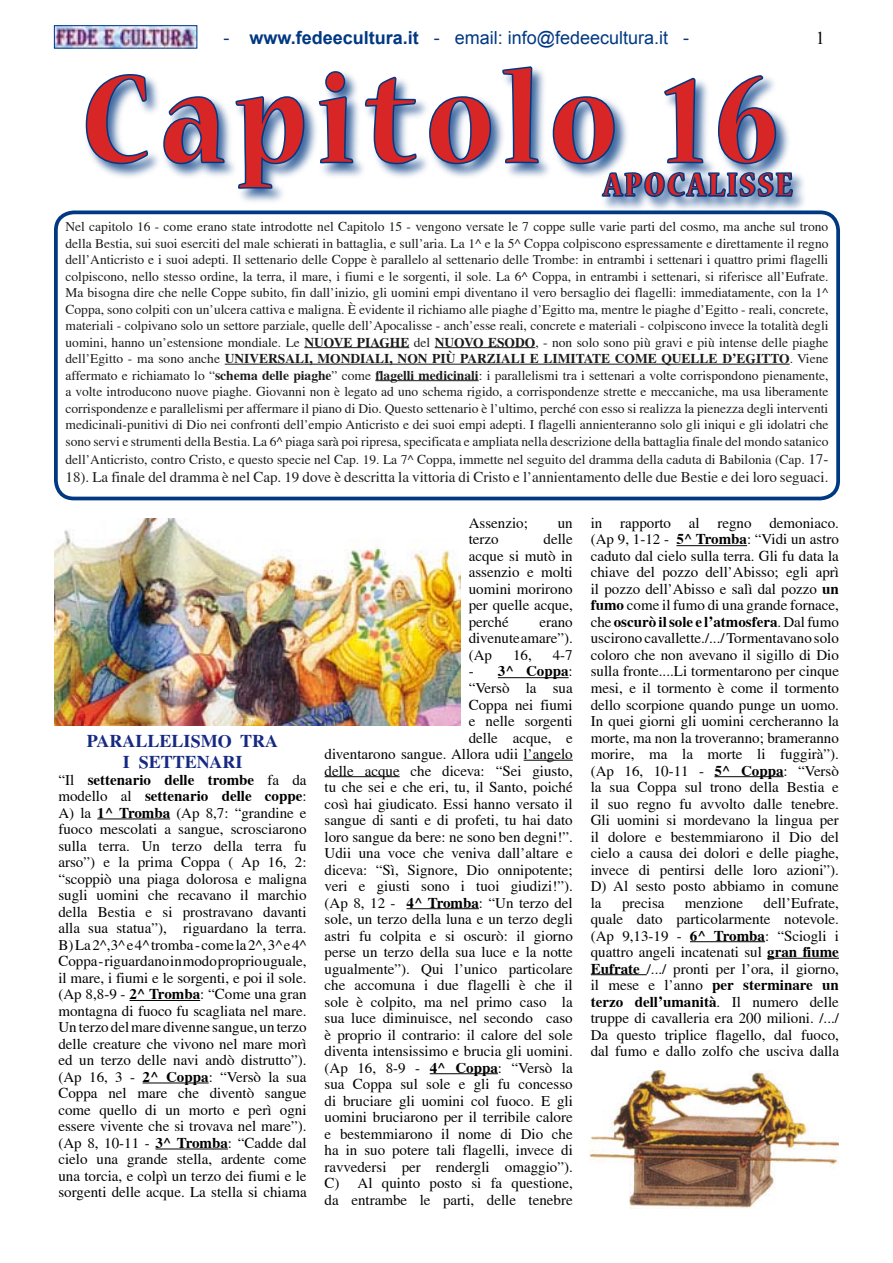
<style>
.page{position:relative;width:893px;height:1263px;background:#fff}
.page>*{position:absolute;margin:0;border:0;box-sizing:border-box;transform-origin:0 0}
.t1{font:700 138px "Nueva Std";letter-spacing:.1em;color:#d82525;scale:.87 1}
.t2{font:700 34.5px "Nueva Std";letter-spacing:.1em;color:#d82525;scale:.87 1}
.t3{font:18px "Arial";color:#003882}
.t4{font:700 18px/21.6px "Times";color:#162983;text-align:center}
.t5{font:15px/16.5px "Times";color:#000;text-align:justify}
.t6{font:13.5px/16.5px "Times";color:#000;text-align:justify}
.s1{font-weight:700}
.s2{font-size:15px}
</style>
<div class="page">
<img style="left:56px;top:27px;width:139px;height:20px">
<div style="left:54px;top:25px;width:143px;height:24px;border:1px solid #003882"></div>
<div style="left:54px;top:210px;width:786px;height:290px;border:4px solid #003882;border-radius:18px"></div>
<div style="left:82px;top:64px;width:710px;height:141px;background:#003882;opacity:.75"></div>
<svg style="left:84px;top:73px;width:66px;height:93px"></svg>
<svg style="left:162px;top:95px;width:64px;height:71px"></svg>
<svg style="left:234px;top:95px;width:72px;height:95px"></svg>
<svg style="left:317px;top:70px;width:38px;height:95px"></svg>
<svg style="left:363px;top:75px;width:56px;height:91px"></svg>
<svg style="left:428px;top:95px;width:65px;height:71px"></svg>
<svg style="left:501px;top:66px;width:39px;height:99px"></svg>
<div style="left:599px;top:169px;width:209px;height:44px;background:#003882;opacity:.75"></div>
<svg style="left:551px;top:64px;width:244px;height:151px"></svg>
<hr style="left:304px;top:347px;width:105px;height:1px;background:#000">
<hr style="left:435px;top:347px;width:100px;height:1px;background:#000">
<hr style="left:225px;top:364px;width:565px;height:1px;background:#000">
<hr style="left:375px;top:380px;width:104px;height:1px;background:#000">
<hr style="left:97px;top:818px;width:73px;height:1px;background:#000">
<hr style="left:129px;top:1000px;width:71px;height:1px;background:#000">
<hr style="left:143px;top:1082px;width:66px;height:1px;background:#000">
<hr style="left:155px;top:1148px;width:73px;height:1px;background:#000">
<hr style="left:498px;top:677px;width:71px;height:1px;background:#000">
<hr style="left:524px;top:760px;width:49px;height:1px;background:#000">
<hr style="left:325px;top:776px;width:75px;height:1px;background:#000">
<hr style="left:407px;top:908px;width:72px;height:1px;background:#000">
<hr style="left:430px;top:1073px;width:68px;height:1px;background:#000">
<hr style="left:676px;top:545px;width:71px;height:1px;background:#000">
<hr style="left:714px;top:776px;width:70px;height:1px;background:#000">
<hr style="left:690px;top:941px;width:75px;height:1px;background:#000">
<hr style="left:767px;top:958px;width:72px;height:1px;background:#000">
<hr style="left:591px;top:974px;width:56px;height:1px;background:#000">
<img style="left:54px;top:518px;width:406px;height:208px">
<img style="left:590px;top:1070px;width:249px;height:139px">
<p class="t3" style="left:223px;top:26px;width:467px">- <span class="s1">www.fedeecultura.it</span> - email: info@fedeecultura.it -</p>
<h1 class="t1" style="left:82px;top:56px;width:802px">Capitolo 16</h1>
<h2 class="t2" style="left:604px;top:169px;width:218px">APOCALISSE</h2>
<p class="t6" style="left:66px;top:218px;width:764px">Nel capitolo 16 - come erano state introdotte nel Capitolo 15 - vengono versate le 7 coppe sulle varie parti del cosmo, ma anche sul trono della Bestia, sui suoi eserciti del male schierati in battaglia, e sull’aria. La 1^ e la 5^ Coppa colpiscono espressamente e direttamente il regno dell’Anticristo e i suoi adepti. Il settenario delle Coppe è parallelo al settenario delle Trombe: in entrambi i settenari i quattro primi flagelli colpiscono, nello stesso ordine, la terra, il mare, i fiumi e le sorgenti, il sole. La 6^ Coppa, in entrambi i settenari, si riferisce all’Eufrate.<br>Ma bisogna dire che nelle Coppe subito, fin dall’inizio, gli uomini empi diventano il vero bersaglio dei flagelli: immediatamente, con la 1^ Coppa, sono colpiti con un’ulcera cattiva e maligna. È evidente il richiamo alle piaghe d’Egitto ma, mentre le piaghe d’Egitto - reali, concrete, materiali - colpivano solo un settore parziale, quelle dell’Apocalisse - anch’esse reali, concrete e materiali - colpiscono invece la totalità degli uomini, hanno un’estensione mondiale. Le <span class="s1">NUOVE PIAGHE</span> del <span class="s1">NUOVO ESODO</span>, - non solo sono più gravi e più intense delle piaghe dell’Egitto - ma sono anche <span class="s1">UNIVERSALI, MONDIALI, NON PIÙ PARZIALI E LIMITATE COME QUELLE D’EGITTO</span>. Viene affermato e richiamato lo “<span class="s1">schema delle piaghe</span>” come <span class="s1">flagelli medicinali</span>: i parallelismi tra i settenari a volte corrispondono pienamente, a volte introducono nuove piaghe. Giovanni non è legato ad uno schema rigido, a corrispondenze strette e meccaniche, ma usa liberamente corrispondenze e parallelismi per affermare il piano di Dio. Questo settenario è l’ultimo, perché con esso si realizza la pienezza degli interventi medicinali-punitivi di Dio nei confronti dell’empio Anticristo e dei suoi empi adepti. I flagelli annienteranno solo gli iniqui e gli idolatri che sono servi e strumenti della Bestia. La 6^ piaga sarà poi ripresa, specificata e ampliata nella descrizione della battaglia finale del mondo satanico</p>
<p class="t6" style="left:66px;top:451px;width:764px">dell’Anticristo, contro Cristo, e questo specie nel Cap. 19. La 7^ Coppa, immette nel seguito del dramma della caduta di Babilonia (Cap. <span class="s2">17-</span></p>
<p class="t5" style="left:66px;top:468px;width:764px">18). La finale del dramma è nel Cap. 19 dove è descritta la vittoria di Cristo e l’annientamento delle due Bestie e dei loro seguaci.</p>
<p class="t4" style="left:87px;top:729px;width:193px">PARALLELISMO TRA<br>I SETTENARI</p>
<p class="t5" style="left:58px;top:771px;width:250px">“Il <span class="s1">settenario delle trombe</span> fa da modello al <span class="s1">settenario delle coppe</span>:<br>A) la <span class="s1">1^ Tromba</span> (Ap 8,7: “grandine e fuoco mescolati a sangue, scrosciarono sulla terra. Un terzo della terra fu arso”) e la prima Coppa ( Ap 16, 2: “scoppiò una piaga dolorosa e maligna sugli uomini che recavano il marchio della Bestia e si prostravano davanti alla sua statua”), riguardano la terra.<br>B) La 2^,3^ e 4^ tromba - come la 2^, 3^ e 4^ Coppa - riguardano in modo proprio uguale, il mare, i fiumi e le sorgenti, e poi il sole. (Ap 8,8-9 - <span class="s1">2^ Tromba</span>: “Come una gran montagna di fuoco fu scagliata nel mare.<br>Un terzo del mare divenne sangue, un terzo delle creature che vivono nel mare morì ed un terzo delle navi andò distrutto”). (Ap 16, 3 - <span class="s1">2^ Coppa</span>: “Versò la sua Coppa nel mare che diventò sangue come quello di un morto e perì ogni essere vivente che si trovava nel mare”). (Ap 8, 10-11 - <span class="s1">3^ Tromba</span>: “Cadde dal cielo una grande stella, ardente come una torcia, e colpì un terzo dei fiumi e le sorgenti delle acque. La stella si chiama</p>
<p class="t5" style="left:469px;top:515px;width:61px">Assenzio;</p>
<p class="t5" style="left:558px;top:515px;width:16px">un</p>
<p class="t5" style="left:469px;top:531px;width:31px">terzo</p>
<p class="t5" style="left:469px;top:531px;width:105px;text-indent:75px">delle acque si mutò in assenzio e molti uomini morirono per quelle acque, perché</p>
<p class="t5" style="left:469px;top:614px;width:105px;text-indent:71px">erano divenute amare”). (Ap</p>
<p class="t5" style="left:513px;top:647px;width:20px">16,</p>
<p class="t5" style="left:553px;top:647px;width:21px">4-7</p>
<p class="t5" style="left:325px;top:663px;width:250px;text-align:right">- <span class="s1">3^ Coppa</span>:<br>“Versò la sua<br>Coppa nei fiumi<br>e nelle sorgenti<br>delle acque, e<br>diventarono sangue. Allora udii l’angelo delle acque che diceva: “Sei giusto, tu che sei e che eri, tu, il Santo, poiché così hai giudicato. Essi hanno versato il sangue di santi e di profeti, tu hai dato loro sangue da bere: ne sono ben degni!”.<br>Udii una voce che veniva dall’altare e diceva: “Sì, Signore, Dio onnipotente; veri e giusti sono i tuoi giudizi!”). (Ap 8, 12 - <span class="s1">4^ Tromba</span>: “Un terzo del sole, un terzo della luna e un terzo degli astri fu colpita e si oscurò: il giorno perse un terzo della sua luce e la notte ugualmente”). Qui l’unico particolare che accomuna i due flagelli è che il sole è colpito, ma nel primo caso la sua luce diminuisce, nel secondo caso è proprio il contrario: il calore del sole diventa intensissimo e brucia gli uomini. (Ap 16, 8-9 - <span class="s1">4^ Coppa</span>: “Versò la sua Coppa sul sole e gli fu concesso di bruciare gli uomini col fuoco. E gli uomini bruciarono per il terribile calore e bestemmiarono il nome di Dio che ha in suo potere tali flagelli, invece di ravvedersi per rendergli omaggio”).<br>C) Al quinto posto si fa questione, da entrambe le parti, delle tenebre</p>
<p class="t5" style="left:591px;top:515px;width:250px">in rapporto al regno demoniaco. (Ap 9, 1-12 - <span class="s1">5^ Tromba</span>: “Vidi un astro caduto dal cielo sulla terra. Gli fu data la chiave del pozzo dell’Abisso; egli aprì il pozzo dell’Abisso e salì dal pozzo <span class="s1">un fumo</span> come il fumo di una grande fornace, che <span class="s1">oscurò il sole e l’atmosfera</span>. Dal fumo uscirono cavallette./.../ Tormentavano solo coloro che non avevano il sigillo di Dio sulla fronte....Li tormentarono per cinque mesi, e il tormento è come il tormento dello scorpione quando punge un uomo.<br>In quei giorni gli uomini cercheranno la morte, ma non la troveranno; brameranno morire, ma la morte li fuggirà”). (Ap 16, 10-11 - <span class="s1">5^ Coppa</span>: “Versò la sua Coppa sul trono della Bestia e il suo regno fu avvolto dalle tenebre.<br>Gli uomini si mordevano la lingua per il dolore e bestemmiarono il Dio del cielo a causa dei dolori e delle piaghe, invece di pentirsi delle loro azioni”).<br>D) Al sesto posto abbiamo in comune la</p>
<p class="t5" style="left:591px;top:894px;width:250px;text-indent:173px">dell’Eufrate, quale dato particolarmente notevole. (Ap 9,13-19 - <span class="s1">6^ Tromba</span>: “Sciogli i quattro angeli incatenati sul <span class="s1">gran fiume Eufrate</span> /.../ pronti per l’ora, il giorno, il mese e l’anno <span class="s1">per sterminare un terzo dell’umanità</span>. Il numero delle truppe di cavalleria era 200 milioni. /.../ Da questo triplice flagello, dal fuoco, dal fumo e dallo zolfo che usciva dalla</p>
<p class="t5" style="left:622px;top:894px;width:44px">precisa</p>
<p class="t5" style="left:685px;top:894px;width:60px">menzione</p>
</div>
